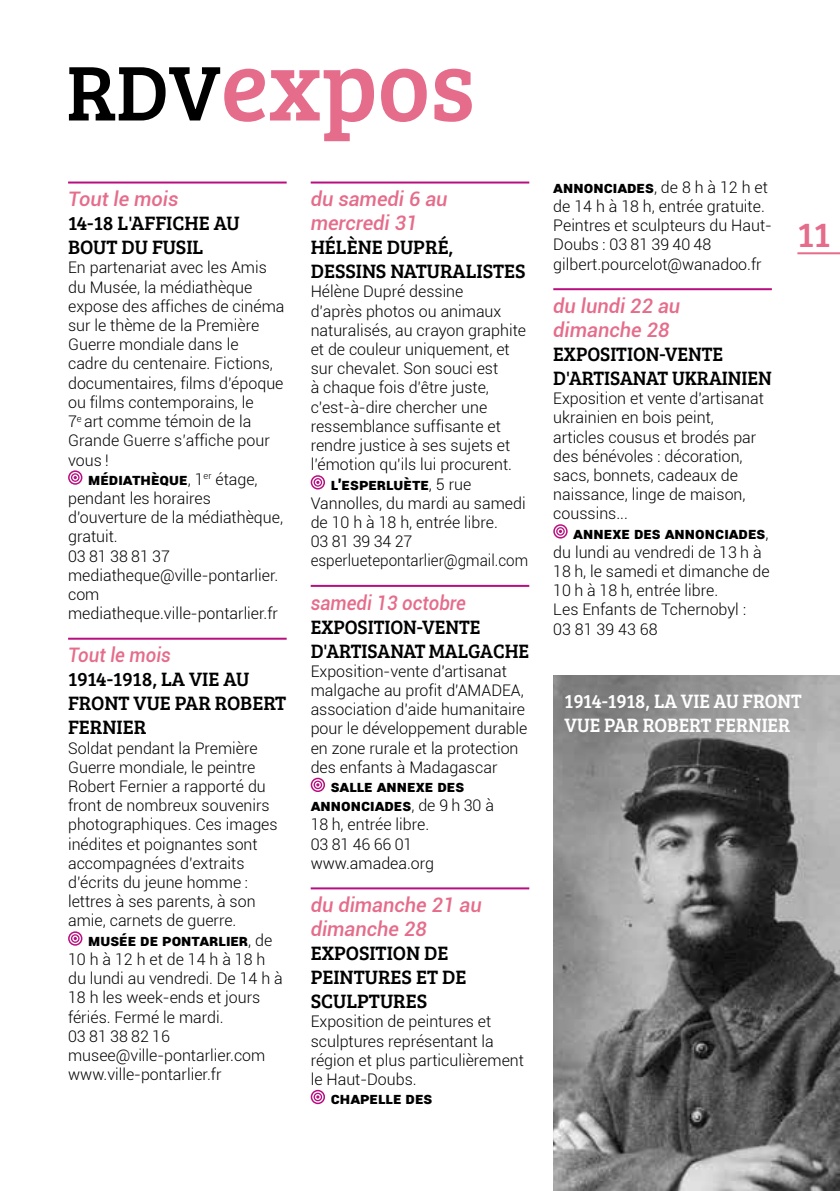
<style>
.page{position:relative;width:840px;height:1191px;background:#fff}
.page>*{position:absolute;margin:0;border:0;box-sizing:border-box;transform-origin:0 0}
.t1{font:100px "Bree Serif";color:#e56c8a}
.t2{font:36px "Bree Serif";color:#e56c8a}
.t3{font:20px/24px "Bree Serif";color:#000}
.t4{font:italic 500 20px/24px "Roboto";color:#e56c8a}
.t5{font:20px/24px "Bree Serif";color:#fff;scale:.96 1}
.t6{font:italic 500 20px "Roboto";color:#e56c8a;scale:.93 1}
.t7{font:300 16px/19.2px "Roboto";color:#000}
.t8{font:900 16px "Roboto";color:#000}
.t9{font:300 16px "Roboto";color:#000;scale:.95 1}
.s1{font-size:80px;color:#000}
.s2{font-weight:300}
.s3{font-weight:900}
</style>
<div class="page">
<hr style="left:797px;top:252px;width:42px;height:2px;background:#e56c8a">
<hr style="left:68px;top:181px;width:218px;height:2px;background:#b80e80">
<hr style="left:68px;top:637px;width:218px;height:2px;background:#b80e80">
<svg style="left:68px;top:470px;width:14px;height:15px"></svg>
<div style="left:70px;top:472px;width:11px;height:11px;border:1px solid #fff;border-radius:50%"></div>
<svg style="left:72px;top:474px;width:6px;height:6px"></svg>
<svg style="left:68px;top:931px;width:14px;height:14px"></svg>
<div style="left:70px;top:933px;width:11px;height:11px;border:1px solid #fff;border-radius:50%"></div>
<svg style="left:72px;top:935px;width:6px;height:6px"></svg>
<hr style="left:310px;top:181px;width:219px;height:2px;background:#b80e80">
<hr style="left:310px;top:585px;width:219px;height:2px;background:#b80e80">
<hr style="left:310px;top:887px;width:219px;height:2px;background:#b80e80">
<svg style="left:310px;top:475px;width:15px;height:14px"></svg>
<div style="left:312px;top:477px;width:11px;height:11px;border:1px solid #fff;border-radius:50%"></div>
<svg style="left:315px;top:479px;width:5px;height:6px"></svg>
<svg style="left:310px;top:777px;width:15px;height:15px"></svg>
<div style="left:312px;top:779px;width:11px;height:11px;border:1px solid #fff;border-radius:50%"></div>
<svg style="left:315px;top:782px;width:5px;height:6px"></svg>
<svg style="left:310px;top:1089px;width:15px;height:15px"></svg>
<div style="left:312px;top:1091px;width:11px;height:11px;border:1px solid #fff;border-radius:50%"></div>
<svg style="left:315px;top:1094px;width:5px;height:6px"></svg>
<hr style="left:553px;top:288px;width:218px;height:2px;background:#b80e80">
<svg style="left:553px;top:524px;width:14px;height:14px"></svg>
<div style="left:554px;top:526px;width:11px;height:11px;border:1px solid #fff;border-radius:50%"></div>
<svg style="left:557px;top:528px;width:6px;height:6px"></svg>
<img style="left:553px;top:675px;width:286px;height:516px">
<h1 class="t1" style="left:66px;top:13px;width:409px"><span class="s1">RDV</span>expos</h1>
<p class="t4" style="left:68px;top:186px;width:112px">Tout le mois</p>
<p class="t3" style="left:68px;top:210px;width:173px">14-18 L'AFFICHE AU<br>BOUT DU FUSIL</p>
<p class="t7" style="left:68px;top:258px;width:200px">En partenariat avec les Amis</p>
<p class="t7" style="left:68px;top:277px;width:186px">du Musée, la médiathèque</p>
<p class="t7" style="left:68px;top:296px;width:218px">expose des affiches de cinéma</p>
<p class="t7" style="left:68px;top:315px;width:192px">sur le thème de la Première</p>
<p class="t7" style="left:68px;top:334px;width:172px">Guerre mondiale dans le</p>
<p class="t7" style="left:68px;top:354px;width:206px">cadre du centenaire. Fictions,</p>
<p class="t7" style="left:68px;top:373px;width:217px">documentaires, films d’époque</p>
<p class="t7" style="left:68px;top:392px;width:187px">ou films contemporains, le</p>
<p class="t7" style="left:68px;top:411px;width:184px">7<sup>e</sup> art comme témoin de la</p>
<p class="t7" style="left:68px;top:430px;width:203px">Grande Guerre s’affiche pour</p>
<p class="t7" style="left:68px;top:450px;width:42px">vous !</p>
<p class="t8" style="left:88px;top:468px;width:171px">Médiathèque<span class="s2">, 1</span><sup>er</sup> <span class="s2">étage,</span></p>
<p class="t7" style="left:68px;top:488px;width:144px">pendant les horaires</p>
<p class="t7" style="left:68px;top:507px;width:216px">d'ouverture de la médiathèque,</p>
<p class="t7" style="left:68px;top:526px;width:51px">gratuit.</p>
<p class="t7" style="left:68px;top:546px;width:103px">03 81 38 81 37</p>
<p class="t7" style="left:68px;top:565px;width:211px">mediatheque@ville-pontarlier.</p>
<p class="t7" style="left:68px;top:584px;width:33px">com</p>
<p class="t7" style="left:68px;top:603px;width:211px">mediatheque.ville-pontarlier.fr</p>
<p class="t6" style="left:68px;top:641px;width:112px">Tout le mois</p>
<p class="t3" style="left:68px;top:666px;width:220px">1914-1918, LA VIE AU<br>FRONT VUE PAR ROBERT<br>FERNIER</p>
<p class="t7" style="left:68px;top:738px;width:211px">Soldat pendant la Première<br>Guerre mondiale, le peintre<br>Robert Fernier a rapporté du front de nombreux souvenirs photographiques. Ces images inédites et poignantes sont accompagnées d’extraits d’écrits du jeune homme : lettres à ses parents, à son amie, carnets de guerre.</p>
<p class="t7" style="left:68px;top:930px;width:216px;text-indent:20px"><span class="s3">Musée de Pontarlier</span>, de<br>10 h à 12 h et de 14 h à 18 h du lundi au vendredi. De 14 h à<br>18 h les week-ends et jours fériés. Fermé le mardi.<br>03 81 38 82 16 musee@ville-pontarlier.com www.ville-pontarlier.fr</p>
<p class="t4" style="left:310px;top:186px;width:138px">du samedi 6 au mercredi 31</p>
<p class="t3" style="left:310px;top:234px;width:216px">HÉLÈNE DUPRÉ,<br>DESSINS NATURALISTES</p>
<p class="t7" style="left:310px;top:282px;width:154px">Hélène Dupré dessine</p>
<p class="t7" style="left:310px;top:301px;width:192px">d’après photos ou animaux</p>
<p class="t7" style="left:310px;top:320px;width:217px">naturalisés, au crayon graphite</p>
<p class="t7" style="left:310px;top:339px;width:200px">et de couleur uniquement, et</p>
<p class="t7" style="left:310px;top:358px;width:189px">sur chevalet. Son souci est</p>
<p class="t7" style="left:310px;top:378px;width:180px">à chaque fois d’être juste,</p>
<p class="t7" style="left:310px;top:397px;width:178px">c’est-à-dire chercher une</p>
<p class="t7" style="left:310px;top:416px;width:191px">ressemblance suffisante et</p>
<p class="t7" style="left:310px;top:435px;width:201px">rendre justice à ses sujets et</p>
<p class="t7" style="left:310px;top:454px;width:203px">l’émotion qu’ils lui procurent.</p>
<p class="t8" style="left:330px;top:472px;width:142px">L'esperluète<span class="s2">, 5 rue</span></p>
<p class="t7" style="left:310px;top:493px;width:216px">Vannolles, du mardi au samedi</p>
<p class="t7" style="left:310px;top:512px;width:188px">de 10 h à 18 h, entrée libre.</p>
<p class="t7" style="left:310px;top:531px;width:103px">03 81 39 34 27</p>
<p class="t9" style="left:310px;top:549px;width:230px">esperluetepontarlier@gmail.com</p>
<p class="t6" style="left:310px;top:588px;width:168px">samedi 13 octobre</p>
<p class="t3" style="left:310px;top:613px;width:220px">EXPOSITION-VENTE<br>D'ARTISANAT MALGACHE</p>
<p class="t7" style="left:310px;top:661px;width:218px">Exposition-vente d'artisanat malgache au profit d'AMADEA, association d’aide humanitaire pour le développement durable en zone rurale et la protection des enfants à Madagascar</p>
<p class="t7" style="left:310px;top:776px;width:185px;text-indent:20px"><span class="s3">salle annexe des<br>Annonciades</span>, de 9 h 30 à<br>18 h, entrée libre.<br>03 81 46 66 01 www.amadea.org</p>
<p class="t4" style="left:310px;top:892px;width:172px">du dimanche 21 au dimanche 28</p>
<p class="t3" style="left:310px;top:940px;width:157px">EXPOSITION DE<br>PEINTURES ET DE<br>SCULPTURES</p>
<p class="t7" style="left:310px;top:1011px;width:215px">Exposition de peintures et sculptures représentant la région et plus particulièrement le Haut-Doubs.</p>
<p class="t8" style="left:330px;top:1087px;width:103px">Chapelle des</p>
<p class="t7" style="left:553px;top:177px;width:220px"><span class="s3">Annonciades</span>, de 8 h à 12 h et de 14 h à 18 h, entrée gratuite.<br>Peintres et sculpteurs du Haut-<br>Doubs : 03 81 39 40 48 gilbert.pourcelot@wanadoo.fr</p>
<p class="t4" style="left:553px;top:293px;width:128px">du lundi 22 au dimanche 28</p>
<p class="t3" style="left:553px;top:341px;width:220px">EXPOSITION-VENTE<br>D'ARTISANAT UKRAINIEN</p>
<p class="t7" style="left:553px;top:388px;width:212px">Exposition et vente d'artisanat ukrainien en bois peint, articles cousus et brodés par des bénévoles : décoration, sacs, bonnets, cadeaux de naissance, linge de maison, coussins...</p>
<p class="t7" style="left:553px;top:523px;width:218px;text-indent:20px"><span class="s3">Annexe des Annonciades</span>, du lundi au vendredi de 13 h à<br>18 h, le samedi et dimanche de<br>10 h à 18 h, entrée libre.<br>Les Enfants de Tchernobyl :<br>03 81 39 43 68</p>
<h2 class="t2" style="left:797px;top:208px;width:34px">11</h2>
<p class="t5" style="left:564px;top:688px;width:248px">1914-1918, LA VIE AU FRONT<br>VUE PAR ROBERT FERNIER</p>
</div>
